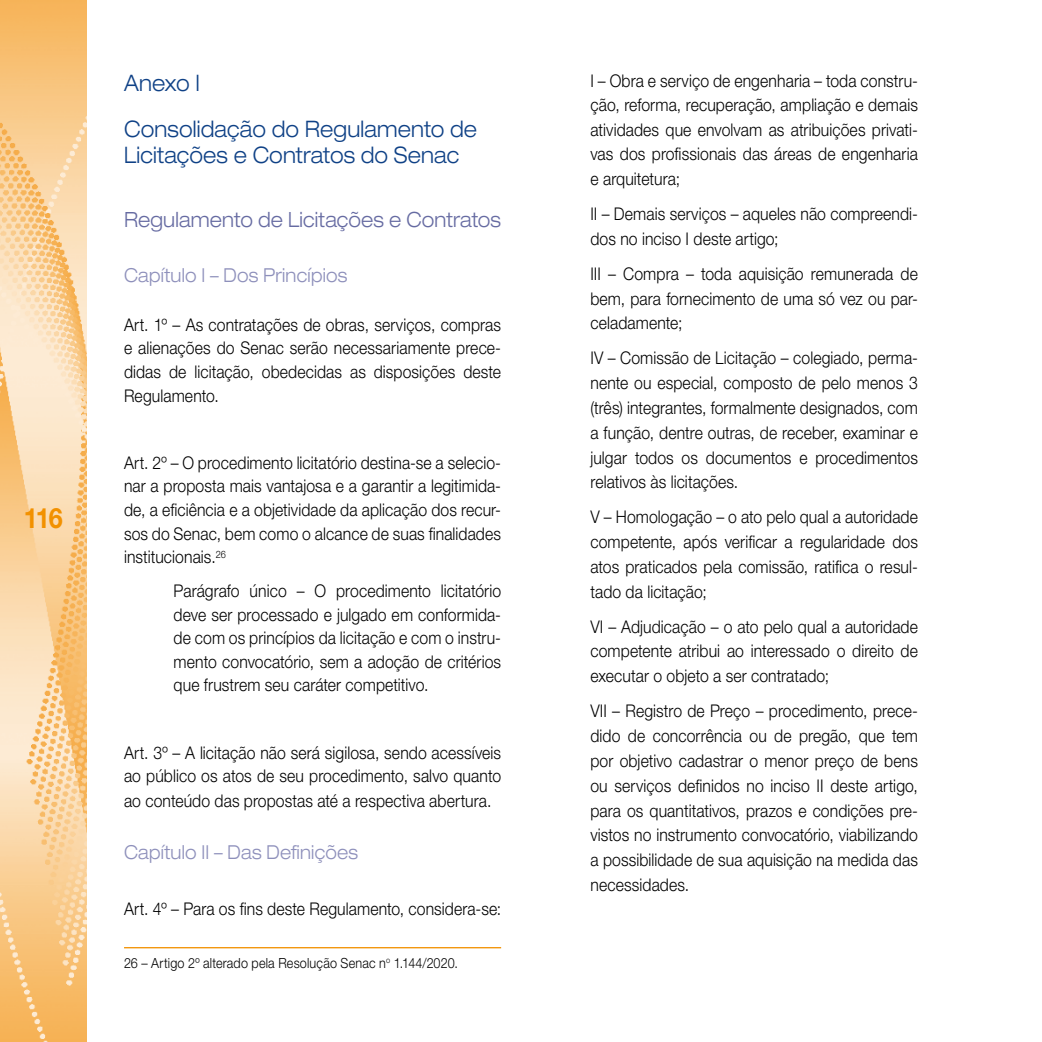
<style>
.page{position:relative;width:1042px;height:1042px;background:#fff}
.page>*{position:absolute;margin:0;border:0;box-sizing:border-box;transform-origin:0 0}
.t1{font:700 28px "Helvetica Neue LT Pro";color:#f29100;scale:.9 1}
.t2{font:300 expanded 22.75px/46px "Helvetica Neue LT Pro";letter-spacing:.005em;color:#0f4186;scale:.9 1}
.t3{font:300 expanded 21px "Helvetica Neue LT Pro";letter-spacing:.005em;color:#666ba2;scale:.9 1}
.t4{font:300 expanded 19.25px "Helvetica Neue LT Pro";letter-spacing:.01em;color:#8e90bb;scale:.9 1}
.t5{font:300 17.5px/24.8px "Helvetica Neue LT Pro";letter-spacing:.005em;color:#000;text-align:justify;scale:.9 1}
.t6{font:300 14px "Helvetica Neue LT Pro";letter-spacing:.015em;color:#000;scale:.9 1}
</style>
<div class="page">
<img style="left:0;top:0;width:87px;height:1042px">
<hr style="left:124px;top:947px;width:377px;height:1px;background:#f29100">
<h1 class="t1" style="left:24px;top:501px;width:45px">116</h1>
<h2 class="t2" style="left:124px;top:59px;width:394px">Anexo I<br>Consolidação do Regulamento de</h2>
<h2 class="t2" style="left:124px;top:132px;width:374px">Licitações e Contratos do Senac</h2>
<p class="t3" style="left:124px;top:207px;width:420px">Regulamento de Licitações e Contratos</p>
<p class="t4" style="left:124px;top:263px;width:250px">Capítulo I – Dos Princípios</p>
<p class="t5" style="left:124px;top:312px;width:420px;line-height:23.6px">Art. 1º – As contratações de obras, serviços, compras e alienações do Senac serão necessariamente prece&shy;didas de licitação, obedecidas as disposições deste Regulamento.</p>
<p class="t5" style="left:124px;top:450px;width:420px;line-height:23.6px">Art. 2º – O procedimento licitatório destina-se a selecio&shy;nar a proposta mais vantajosa e a garantir a legitimida&shy;de, a eficiência e a objetividade da aplicação dos recur&shy;sos do Senac, bem como o alcance de suas finalidades institucionais.<sup>26</sup></p>
<p class="t5" style="left:174px;top:578px;width:365px;line-height:23.6px">Parágrafo único – O procedimento licitatório deve ser processado e julgado em conformida&shy;de com os princípios da licitação e com o instru&shy;mento convocatório, sem a adoção de critérios que frustrem seu caráter competitivo.</p>
<p class="t5" style="left:124px;top:740px;width:420px;line-height:24px">Art. 3º – A licitação não será sigilosa, sendo acessíveis ao público os atos de seu procedimento, salvo quanto ao conteúdo das propostas até a respectiva abertura.</p>
<p class="t4" style="left:124px;top:841px;width:261px">Capítulo II – Das Definições</p>
<p class="t5" style="left:124px;top:896px;width:420px">Art. 4º – Para os fins deste Regulamento, considera-se:</p>
<p class="t6" style="left:124px;top:954px;width:373px">26 – Artigo 2º alterado pela Resolução Senac n<sup>o</sup> 1.144/2020.</p>
<p class="t5" style="left:590px;top:68px;width:365px">I – Obra e serviço de engenharia – toda constru&shy;ção, reforma, recuperação, ampliação e demais atividades que envolvam as atribuições privati&shy;vas dos profissionais das áreas de engenharia e arquitetura;</p>
<p class="t5" style="left:590px;top:201px;width:365px">II – Demais serviços – aqueles não compreendi&shy;dos no inciso I deste artigo;</p>
<p class="t5" style="left:590px;top:261px;width:365px">III – Compra – toda aquisição remunerada de bem, para fornecimento de uma só vez ou par&shy;celadamente;</p>
<p class="t5" style="left:590px;top:345px;width:365px">IV – Comissão de Licitação – colegiado, perma&shy;nente ou especial, composto de pelo menos 3 (três) integrantes, formalmente designados, com a função, dentre outras, de receber, examinar e julgar todos os documentos e procedimentos relativos às licitações.</p>
<p class="t5" style="left:590px;top:504px;width:365px">V – Homologação – o ato pelo qual a autoridade competente, após verificar a regularidade dos atos praticados pela comissão, ratifica o resul&shy;tado da licitação;</p>
<p class="t5" style="left:590px;top:613px;width:365px">VI – Adjudicação – o ato pelo qual a autoridade competente atribui ao interessado o direito de executar o objeto a ser contratado;</p>
<p class="t5" style="left:590px;top:698px;width:365px">VII – Registro de Preço – procedimento, prece&shy;dido de concorrência ou de pregão, que tem por objetivo cadastrar o menor preço de bens ou serviços definidos no inciso II deste artigo, para os quantitativos, prazos e condições pre&shy;vistos no instrumento convocatório, viabilizando a possibilidade de sua aquisição na medida das necessidades.</p>
</div>
